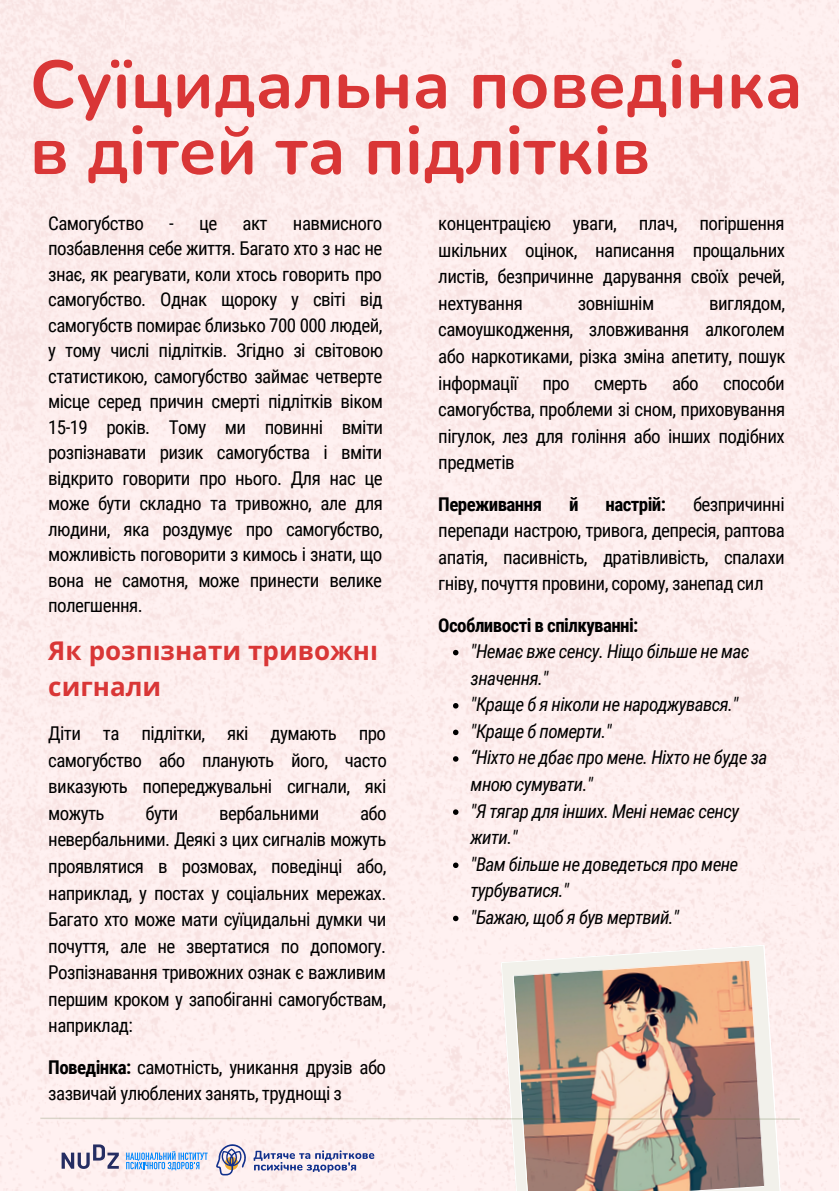
<style>
.page{position:relative;width:839px;height:1191px;background:#fff}
.page>*{position:absolute;margin:0;border:0;box-sizing:border-box;transform-origin:0 0}
.t1{font:700 67.6px/66px "Nunito";color:#d93636}
.t2{font:700 26px/36px "Noto Sans";color:#d93636}
.t3{font:19px/26.6px "Roboto Condensed";letter-spacing:-.03em;color:#000;text-align:justify}
.t4{font:italic 19px/26.6px "Roboto Condensed";letter-spacing:-.03em;color:#000}
.t5{font:700 19px "Roboto Condensed";letter-spacing:-.03em;color:#000}
.s1{font-weight:700}
</style>
<div class="page">
<img style="left:0;top:0;width:838px;height:1191px">
<svg style="left:453px;top:650px;width:5px;height:5px"></svg>
<svg style="left:453px;top:703px;width:5px;height:6px"></svg>
<svg style="left:453px;top:730px;width:5px;height:5px"></svg>
<svg style="left:453px;top:756px;width:5px;height:6px"></svg>
<svg style="left:453px;top:809px;width:5px;height:6px"></svg>
<svg style="left:453px;top:863px;width:5px;height:5px"></svg>
<svg style="left:453px;top:916px;width:5px;height:5px"></svg>
<svg style="left:501px;top:945px;width:283px;height:246px;background:#bfa899"></svg>
<svg style="left:39px;top:1117px;width:762px;height:4px"></svg>
<svg style="left:216px;top:1144px;width:30px;height:31px"></svg>
<svg style="left:253px;top:1150px;width:121px;height:23px"></svg>
<svg style="left:62px;top:1144px;width:57px;height:25px"></svg>
<svg style="left:126px;top:1151px;width:82px;height:19px"></svg>
<p class="t1" style="left:30px;top:53px;width:774px">Суїцидальна поведінка в дітей та підлітків</p>
<p class="t3" style="left:48px;top:210px;width:97px">Самогубство</p>
<p class="t3" style="left:169px;top:210px;width:50px">- це</p>
<p class="t3" style="left:243px;top:210px;width:27px">акт</p>
<p class="t3" style="left:438px;top:210px;width:348px">концентрацією уваги, плач, погіршення шкільних оцінок, написання прощальних листів, безпричинне дарування своїх речей, нехтування</p>
<p class="t3" style="left:48px;top:210px;width:336px;line-height:25.6px;text-indent:245px">навмисного позбавлення себе життя. Багато хто з нас не знає, як реагувати, коли хтось говорить про самогубство. Однак щороку у світі від самогубств помирає близько 700 000 людей, у тому числі підлітків. Згідно зі світовою статистикою, самогубство займає четверте місце серед причин смерті підлітків віком 15-19 років. Тому ми повинні вміти розпізнавати ризик самогубства і вміти відкрито говорити про нього. Для нас це може бути складно та тривожно, але для людини, яка роздумує про самогубство, можливість поговорити з кимось і знати, що вона не самотня, може принести велике полегшення.</p>
<p class="t2" style="left:48px;top:632px;width:327px">Як розпізнати тривожні сигнали</p>
<p class="t3" style="left:48px;top:720px;width:340px">Діти та підлітки, які думають про самогубство або планують його, часто виказують попереджувальні сигнали, які можуть</p>
<p class="t3" style="left:578px;top:290px;width:78px">зовнішнім</p>
<p class="t3" style="left:438px;top:290px;width:348px;text-indent:271px">виглядом, самоушкодження, зловживання алкоголем або наркотиками, різка зміна апетиту, пошук інформації</p>
<p class="t3" style="left:438px;top:370px;width:348px;text-indent:285px">способи самогубства, проблеми зі сном, приховування пігулок, лез для гоління або інших подібних предметів</p>
<p class="t5" style="left:438px;top:493px;width:105px">Переживання</p>
<p class="t5" style="left:569px;top:493px;width:11px">й</p>
<p class="t5" style="left:605px;top:493px;width:62px">настрій:</p>
<p class="t3" style="left:542px;top:370px;width:29px">про</p>
<p class="t3" style="left:594px;top:370px;width:55px">смерть</p>
<p class="t3" style="left:672px;top:370px;width:28px">або</p>
<p class="t3" style="left:438px;top:491px;width:348px;text-indent:255px">безпричинні перепади настрою, тривога, депресія, раптова апатія, пасивність, дратівливість, спалахи гніву, почуття провини, сорому, занепад сил</p>
<p class="t5" style="left:438px;top:614px;width:202px">Особливості в спілкуванні:</p>
<p class="t4" style="left:470px;top:638px;width:280px">"Немає вже сенсу. Ніщо більше не має значення."</p>
<p class="t4" style="left:470px;top:692px;width:269px">"Краще б я ніколи не народжувався."</p>
<p class="t4" style="left:470px;top:718px;width:142px">"Краще б померти."</p>
<p class="t4" style="left:470px;top:745px;width:298px">“Ніхто не дбає про мене. Ніхто не буде за мною сумувати."</p>
<p class="t4" style="left:470px;top:798px;width:270px">"Я тягар для інших. Мені немає сенсу жити."</p>
<p class="t4" style="left:470px;top:851px;width:269px">"Вам більше не доведеться про мене турбуватися."</p>
<p class="t4" style="left:470px;top:904px;width:210px">"Бажаю, щоб я був мертвий."</p>
<p class="t3" style="left:48px;top:800px;width:340px;text-indent:312px">або невербальними. Деякі з цих сигналів можуть проявлятися в розмовах, поведінці або, наприклад, у постах у соціальних мережах.<br>Багато хто може мати суїцидальні думки чи почуття, але не звертатися по допомогу.<br>Розпізнавання тривожних ознак є важливим першим кроком у запобіганні самогубствам, наприклад:</p>
<p class="t3" style="left:48px;top:1054px;width:339px"><span class="s1">Поведінка:</span> самотність, уникання друзів або зазвичай улюблених занять, труднощі з</p>
<p class="t3" style="left:145px;top:800px;width:35px">бути</p>
<p class="t3" style="left:219px;top:800px;width:102px">вербальними</p>
</div>
